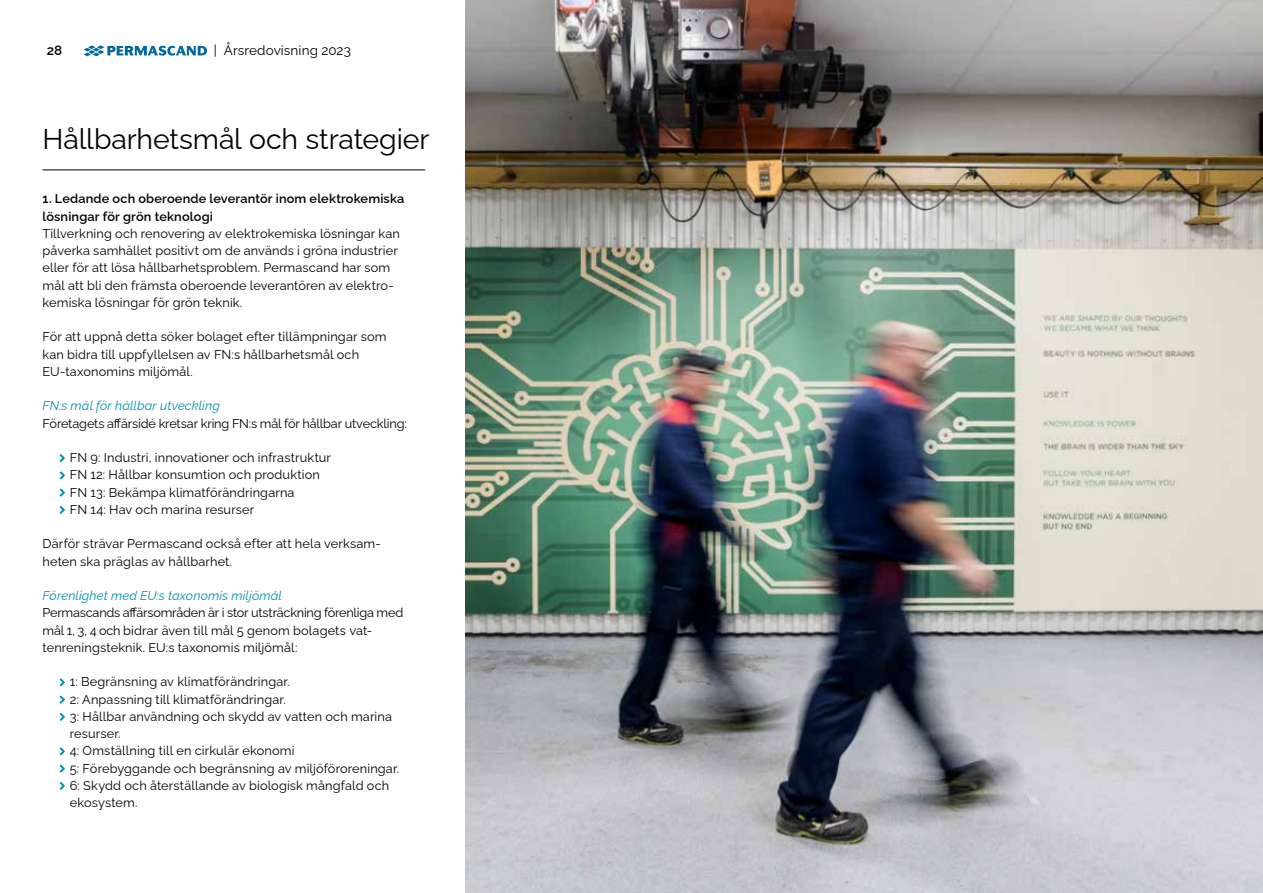
<style>
.page{position:relative;width:1263px;height:893px;background:#fff}
.page>*{position:absolute;margin:0;border:0;box-sizing:border-box;transform-origin:0 0}
.t1{font:28.5px "Raleway";letter-spacing:-.005em;color:#000}
.t2{font:13.5px "Raleway";letter-spacing:.005em;color:#000}
.t3{font:600 13.5px "Raleway";color:#000}
.t4{font:12.75px/17.2px "Raleway";letter-spacing:.01em;color:#000}
.t5{font:600 12.75px/17.2px "Raleway";letter-spacing:.01em;color:#000}
.t6{font:italic 12.75px "Raleway";letter-spacing:.01em;color:#0092ae}
.t7{font:12.75px "Raleway";letter-spacing:-.015em;color:#000}
</style>
<div class="page">
<svg style="left:84px;top:45px;width:123px;height:11px"></svg>
<svg style="left:60px;top:454px;width:5px;height:8px"></svg>
<svg style="left:60px;top:471px;width:5px;height:8px"></svg>
<svg style="left:60px;top:489px;width:5px;height:8px"></svg>
<svg style="left:60px;top:506px;width:5px;height:8px"></svg>
<svg style="left:60px;top:678px;width:5px;height:8px"></svg>
<svg style="left:60px;top:696px;width:5px;height:8px"></svg>
<svg style="left:60px;top:713px;width:5px;height:8px"></svg>
<svg style="left:60px;top:747px;width:5px;height:8px"></svg>
<svg style="left:60px;top:765px;width:5px;height:8px"></svg>
<svg style="left:60px;top:782px;width:5px;height:8px"></svg>
<hr style="left:43px;top:170px;width:382px;height:1px;background:#000">
<img style="left:466px;top:0;width:797px;height:893px">
<p class="t3" style="left:47px;top:40px;width:17px">28</p>
<p class="t2" style="left:214px;top:40px;width:138px">| Årsredovisning 2023</p>
<h1 class="t1" style="left:43px;top:117px;width:388px">Hållbarhetsmål och strategier</h1>
<p class="t5" style="left:43px;top:189px;width:363px">1. Ledande och oberoende leverantör inom elektrokemiska lösningar för grön teknologi</p>
<p class="t4" style="left:43px;top:223px;width:359px">Tillverkning och renovering av elektrokemiska lösningar kan påverka samhället positivt om de används i gröna industrier eller för att lösa hållbarhetsproblem. Permascand har som mål att bli den främsta oberoende leverantören av elektro&shy;kemiska lösningar för grön teknik.</p>
<p class="t4" style="left:43px;top:327px;width:346px">För att uppnå detta söker bolaget efter tillämpningar som kan bidra till uppfyllelsen av FN:s hållbarhetsmål och<br>EU-taxonomins miljömål.</p>
<p class="t6" style="left:43px;top:396px;width:179px">FN:s mål för hållbar utveckling</p>
<p class="t7" style="left:43px;top:413px;width:366px">Företagets affärsidé kretsar kring FN:s mål för hållbar utveckling:</p>
<p class="t4" style="left:70px;top:448px;width:263px">FN 9: Industri, innovationer och infrastruktur FN 12: Hållbar konsumtion och produktion FN 13: Bekämpa klimatförändringarna<br>FN 14: Hav och marina resurser</p>
<p class="t4" style="left:43px;top:534px;width:340px">Därför strävar Permascand också efter att hela verksam&shy;heten ska präglas av hållbarhet.</p>
<p class="t6" style="left:43px;top:585px;width:241px">Förenlighet med EU:s taxonomis miljömål</p>
<p class="t4" style="left:43px;top:603px;width:362px">Permascands affärsområden är i stor utsträckning förenliga med mål 1, 3, 4 och bidrar även till mål 5 genom bolagets vat&shy;tenreningsteknik. EU:s taxonomis miljömål:</p>
<p class="t4" style="left:70px;top:672px;width:331px">1: Begränsning av klimatförändringar.<br>2: Anpassning till klimatförändringar.<br>3: Hållbar användning och skydd av vatten och marina resurser.<br>4: Omställning till en cirkulär ekonomi<br>5: Förebyggande och begränsning av miljöföroreningar.<br>6: Skydd och återställande av biologisk mångfald och ekosystem.</p>
</div>
